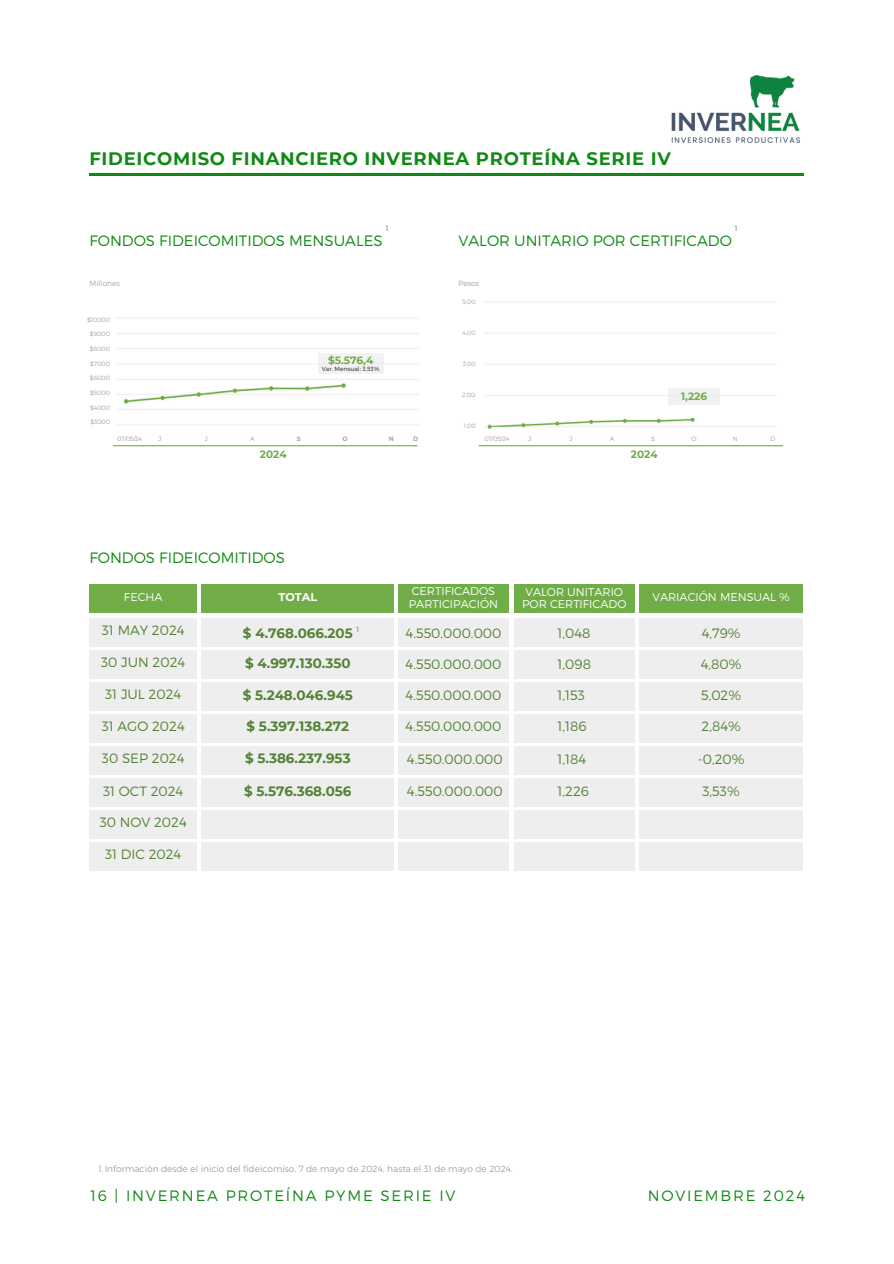
<style>
.page{position:relative;width:894px;height:1264px;background:#fff}
.page>*{position:absolute;margin:0;border:0;box-sizing:border-box;transform-origin:0 0}
.t1{font:700 18px "Montserrat";letter-spacing:.04em;color:#118915}
.t2{font:300 15px "Montserrat";color:#118915}
.t3{font:300 15px "Montserrat";letter-spacing:.12em;color:#118915}
.t4{font:300 13.5px "Montserrat";color:#548235}
.t5{font:700 13.5px "Montserrat";color:#548235}
.t6{font:300 11.25px/12.1px "Montserrat";color:#fff}
.t7{font:700 11.25px "Montserrat";color:#fff}
.t8{font:700 10.5px "Montserrat";color:#70ad47}
.t9{font:300 9px "Montserrat";color:#a5a1a8}
.t10{font:300 7.5px "Montserrat";color:#a5a1a8}
.t11{font:300 7.5px "Montserrat";color:#548235}
.t12{font:300 6.15px "Montserrat";color:#a5a1a8}
.t13{font:700 6.15px "Montserrat";color:#a5a1a8}
.t14{font:6px "Montserrat";color:#545454}
</style>
<div class="page">
<hr style="left:89px;top:173px;width:715px;height:2px;background:#118915">
<img style="left:671px;top:75px;width:130px;height:68px">
<div style="left:90px;top:584px;width:107px;height:28px;background:#70ad47"></div>
<div style="left:639px;top:584px;width:163px;height:28px;background:#70ad47"></div>
<div style="left:202px;top:584px;width:192px;height:28px;background:#70ad47"></div>
<div style="left:398px;top:584px;width:110px;height:28px;background:#70ad47"></div>
<div style="left:514px;top:584px;width:120px;height:28px;background:#70ad47"></div>
<div style="left:90px;top:618px;width:107px;height:28px;background:#efeeee"></div>
<div style="left:639px;top:618px;width:163px;height:28px;background:#efeeee"></div>
<div style="left:202px;top:618px;width:192px;height:28px;background:#efeeee"></div>
<div style="left:398px;top:618px;width:110px;height:28px;background:#efeeee"></div>
<div style="left:514px;top:618px;width:120px;height:28px;background:#efeeee"></div>
<div style="left:90px;top:650px;width:107px;height:28px;background:#efeeee"></div>
<div style="left:639px;top:650px;width:163px;height:28px;background:#efeeee"></div>
<div style="left:202px;top:650px;width:192px;height:28px;background:#efeeee"></div>
<div style="left:398px;top:650px;width:110px;height:28px;background:#efeeee"></div>
<div style="left:514px;top:650px;width:120px;height:28px;background:#efeeee"></div>
<div style="left:90px;top:682px;width:107px;height:28px;background:#efeeee"></div>
<div style="left:639px;top:682px;width:163px;height:28px;background:#efeeee"></div>
<div style="left:202px;top:682px;width:192px;height:28px;background:#efeeee"></div>
<div style="left:398px;top:682px;width:110px;height:28px;background:#efeeee"></div>
<div style="left:514px;top:682px;width:120px;height:28px;background:#efeeee"></div>
<div style="left:90px;top:714px;width:107px;height:28px;background:#efeeee"></div>
<div style="left:639px;top:714px;width:163px;height:28px;background:#efeeee"></div>
<div style="left:202px;top:714px;width:192px;height:28px;background:#efeeee"></div>
<div style="left:398px;top:714px;width:110px;height:28px;background:#efeeee"></div>
<div style="left:514px;top:714px;width:120px;height:28px;background:#efeeee"></div>
<div style="left:90px;top:746px;width:107px;height:28px;background:#efeeee"></div>
<div style="left:639px;top:746px;width:163px;height:28px;background:#efeeee"></div>
<div style="left:202px;top:746px;width:192px;height:28px;background:#efeeee"></div>
<div style="left:398px;top:746px;width:110px;height:28px;background:#efeeee"></div>
<div style="left:514px;top:746px;width:120px;height:28px;background:#efeeee"></div>
<div style="left:90px;top:778px;width:107px;height:28px;background:#efeeee"></div>
<div style="left:639px;top:778px;width:163px;height:28px;background:#efeeee"></div>
<div style="left:202px;top:778px;width:192px;height:28px;background:#efeeee"></div>
<div style="left:398px;top:778px;width:110px;height:28px;background:#efeeee"></div>
<div style="left:514px;top:778px;width:120px;height:28px;background:#efeeee"></div>
<div style="left:90px;top:810px;width:107px;height:28px;background:#efeeee"></div>
<div style="left:639px;top:810px;width:163px;height:28px;background:#efeeee"></div>
<div style="left:202px;top:810px;width:192px;height:28px;background:#efeeee"></div>
<div style="left:398px;top:810px;width:110px;height:28px;background:#efeeee"></div>
<div style="left:514px;top:810px;width:120px;height:28px;background:#efeeee"></div>
<div style="left:90px;top:842px;width:107px;height:28px;background:#efeeee"></div>
<div style="left:639px;top:842px;width:163px;height:28px;background:#efeeee"></div>
<div style="left:202px;top:842px;width:192px;height:28px;background:#efeeee"></div>
<div style="left:398px;top:842px;width:110px;height:28px;background:#efeeee"></div>
<div style="left:514px;top:842px;width:120px;height:28px;background:#efeeee"></div>
<img style="left:116px;top:333px;width:302px;height:92px">
<div style="left:318px;top:353px;width:65px;height:21px;background:#f2f2f2"></div>
<img style="left:484px;top:333px;width:292px;height:96px">
<div style="left:668px;top:388px;width:51px;height:17px;background:#f2f2f2"></div>
<hr style="left:113px;top:445px;width:304px;height:1px;background:#70ad47">
<hr style="left:478px;top:445px;width:305px;height:1px;background:#70ad47">
<h2 class="t1" style="left:89px;top:147px;width:583px">FIDEICOMISO FINANCIERO INVERNEA PROTEÍNA SERIE IV</h2>
<p class="t11" style="left:386px;top:224px;width:4px">1</p>
<p class="t11" style="left:734px;top:224px;width:4px">1</p>
<p class="t2" style="left:89px;top:231px;width:295px">FONDOS FIDEICOMITIDOS MENSUALES</p>
<p class="t10" style="left:90px;top:278px;width:32px">Millones</p>
<h2 class="t12" style="left:87px;top:315px;width:24px">$10000</h2>
<h5 class="t12" style="left:90px;top:330px;width:22px">$9000</h5>
<p class="t12" style="left:90px;top:359px;width:21px">$7000</p>
<p class="t12" style="left:90px;top:345px;width:22px">$8000</p>
<p class="t12" style="left:90px;top:374px;width:22px">$6000</p>
<p class="t12" style="left:90px;top:389px;width:21px">$5000</p>
<h5 class="t12" style="left:90px;top:403px;width:21px">$4000</h5>
<p class="t12" style="left:90px;top:418px;width:21px">$3000</p>
<p class="t8" style="left:328px;top:354px;width:47px">$5.576,4</p>
<p class="t14" style="left:321px;top:365px;width:59px">Var. Mensual: 3,53%</p>
<h2 class="t2" style="left:458px;top:231px;width:275px">VALOR UNITARIO POR CERTIFICADO</h2>
<p class="t10" style="left:458px;top:278px;width:22px">Pesos</p>
<p class="t12" style="left:462px;top:297px;width:15px">5,00</p>
<p class="t12" style="left:462px;top:328px;width:15px">4,00</p>
<p class="t12" style="left:462px;top:359px;width:14px">3,00</p>
<p class="t12" style="left:462px;top:390px;width:15px">2,00</p>
<p class="t12" style="left:463px;top:421px;width:13px">1,00</p>
<p class="t8" style="left:681px;top:390px;width:27px">1,226</p>
<h3 class="t12" style="left:117px;top:435px;width:26px">07/05/24</h3>
<p class="t12" style="left:158px;top:435px;width:5px">J</p>
<p class="t12" style="left:205px;top:435px;width:5px">J</p>
<h5 class="t12" style="left:250px;top:435px;width:6px">A</h5>
<h2 class="t13" style="left:297px;top:435px;width:5px">S</h2>
<h4 class="t12" style="left:484px;top:435px;width:26px">07/05/24</h4>
<h3 class="t12" style="left:528px;top:435px;width:5px">J</h3>
<h6 class="t12" style="left:569px;top:435px;width:5px">J</h6>
<h4 class="t12" style="left:609px;top:435px;width:6px">A</h4>
<h4 class="t12" style="left:651px;top:435px;width:5px">S</h4>
<h4 class="t12" style="left:691px;top:435px;width:7px">O</h4>
<h4 class="t12" style="left:732px;top:435px;width:6px">N</h4>
<h4 class="t13" style="left:342px;top:435px;width:7px">O</h4>
<h4 class="t13" style="left:389px;top:435px;width:7px">N</h4>
<h4 class="t12" style="left:770px;top:435px;width:6px">D</h4>
<h2 class="t13" style="left:413px;top:435px;width:7px">D</h2>
<p class="t8" style="left:260px;top:447px;width:28px">2024</p>
<h3 class="t8" style="left:630px;top:447px;width:28px">2024</h3>
<p class="t2" style="left:89px;top:548px;width:197px">FONDOS FIDEICOMITIDOS</p>
<p class="t6" style="left:408px;top:584px;width:91px">CERTIFICADOS<br>PARTICIPACIÓN</p>
<p class="t6" style="left:522px;top:585px;width:106px;text-align:center">VALOR UNITARIO<br>POR CERTIFICADO</p>
<p class="t6" style="left:124px;top:590px;width:40px">FECHA</p>
<p class="t7" style="left:278px;top:590px;width:40px">TOTAL</p>
<p class="t6" style="left:652px;top:590px;width:139px">VARIACIÓN MENSUAL %</p>
<p class="t4" style="left:102px;top:621px;width:84px">31 MAY 2024</p>
<p class="t4" style="left:101px;top:653px;width:86px">30 JUN 2024</p>
<p class="t4" style="left:105px;top:685px;width:78px">31 JUL 2024</p>
<p class="t4" style="left:102px;top:717px;width:85px">31 AGO 2024</p>
<p class="t4" style="left:102px;top:749px;width:84px">30 SEP 2024</p>
<h6 class="t5" style="left:243px;top:624px;width:111px">$ 4.768.066.205</h6>
<h2 class="t4" style="left:405px;top:624px;width:97px">4.550.000.000</h2>
<h2 class="t4" style="left:557px;top:624px;width:35px">1,048</h2>
<h2 class="t4" style="left:701px;top:624px;width:40px">4,79%</h2>
<h2 class="t11" style="left:356px;top:625px;width:4px">1</h2>
<h2 class="t5" style="left:245px;top:655px;width:107px">$ 4.997.130.350</h2>
<h5 class="t4" style="left:405px;top:655px;width:97px">4.550.000.000</h5>
<h2 class="t4" style="left:557px;top:655px;width:35px">1,098</h2>
<h2 class="t4" style="left:700px;top:655px;width:42px">4,80%</h2>
<h3 class="t5" style="left:242px;top:686px;width:112px">$ 5.248.046.945</h3>
<h3 class="t4" style="left:405px;top:686px;width:97px">4.550.000.000</h3>
<p class="t4" style="left:557px;top:686px;width:29px">1,153</p>
<h3 class="t4" style="left:701px;top:686px;width:42px">5,02%</h3>
<h4 class="t5" style="left:246px;top:717px;width:104px">$ 5.397.138.272</h4>
<h4 class="t4" style="left:405px;top:717px;width:97px">4.550.000.000</h4>
<h6 class="t4" style="left:557px;top:717px;width:31px">1,186</h6>
<h4 class="t4" style="left:701px;top:717px;width:41px">2,84%</h4>
<h4 class="t5" style="left:245px;top:750px;width:107px">$ 5.386.237.953</h4>
<h4 class="t4" style="left:407px;top:750px;width:97px">4.550.000.000</h4>
<h6 class="t4" style="left:557px;top:750px;width:30px">1,184</h6>
<h4 class="t4" style="left:697px;top:750px;width:48px">-0,20%</h4>
<p class="t4" style="left:103px;top:782px;width:82px">31 OCT 2024</p>
<p class="t4" style="left:100px;top:813px;width:89px">30 NOV 2024</p>
<p class="t4" style="left:105px;top:845px;width:78px">31 DIC 2024</p>
<h4 class="t5" style="left:244px;top:783px;width:109px">$ 5.576.368.056</h4>
<p class="t4" style="left:407px;top:783px;width:97px">4.550.000.000</p>
<h4 class="t4" style="left:557px;top:783px;width:33px">1,226</h4>
<h4 class="t4" style="left:702px;top:783px;width:39px">3,53%</h4>
<h2 class="t9" style="left:99px;top:1162px;width:415px">1.Información desde el inicio del fideicomiso, 7 de mayo de 2024, hasta el 31 de mayo de 2024.</h2>
<p class="t3" style="left:90px;top:1185px;width:366px">16 | INVERNEA PROTEÍNA PYME SERIE IV</p>
<h4 class="t3" style="left:647px;top:1185px;width:159px">NOVIEMBRE 2024</h4>
</div>
